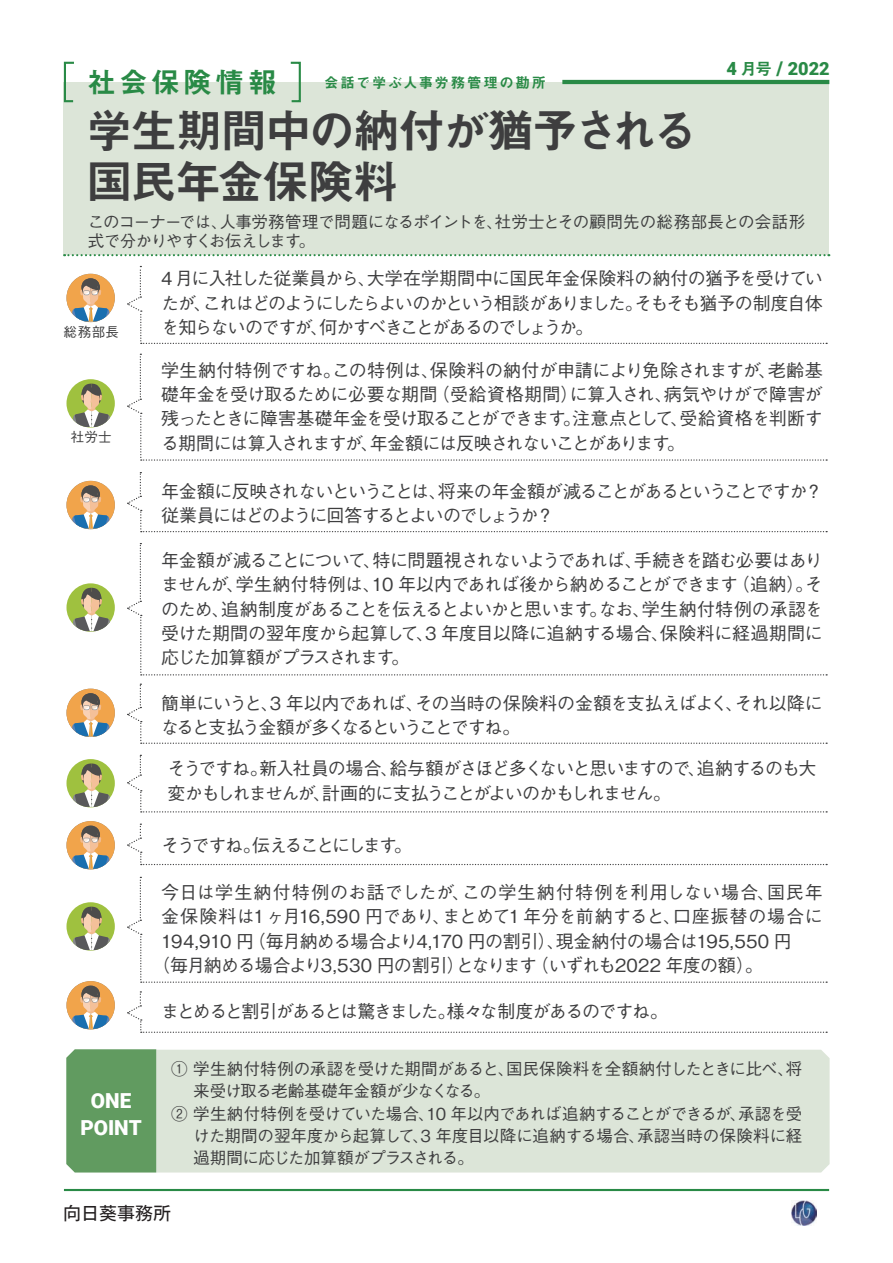
<style>
.page{position:relative;width:893px;height:1263px;background:#fff}
.page>*{position:absolute;margin:0;border:0;box-sizing:border-box;transform-origin:0 0}
.t1{font:46.5px/51.4px "Midashi Go Pr 6 N MB31 90 msp RKSJ H";letter-spacing:-.045em;color:#3e3e3f}
.t2{font:28.8px "Midashi Go Pr 6 N MB31 90 msp RKSJ H";letter-spacing:.115em;color:#298a46}
.t3{font:900 20.7px/27px "Roboto";letter-spacing:-.005em;color:#fff;text-align:center}
.t4{font:900 18.15px "Roboto";color:#298a46}
.t5{font:18px/24.3px "Gothic BBB Pr 6 N Medium 90 msp RKSJ H";letter-spacing:-.065em;color:#3e3e3f;text-align:justify}
.t6{font:18px/24.3px "Gothic BBB Pr 6 N Medium 90 msp RKSJ H";letter-spacing:-.085em;color:#3e3e3f}
.t7{font:18px "Gothic BBB Pr 6 N Medium 90 msp RKSJ H";letter-spacing:-.035em;color:#3e3e3f}
.t8{font:18px "Gothic BBB Pr 6 N Medium 90 msp RKSJ H";letter-spacing:.01em;color:#3e3e3f}
.t9{font:18px "Gothic BBB Pr 6 N Medium 90 msp RKSJ H";letter-spacing:.035em;color:#3e3e3f}
.t10{font:18px "Gothic BBB Pr 6 N Medium 90 msp RKSJ H";letter-spacing:-.125em;color:#3e3e3f}
.t11{font:18px "Motoya L Cedar W3 90 ms RKSJ H";color:#231f20}
.t12{font:16.5px/22.4px "Gothic BBB Pr 6 Medium 90 msp RKSJ H";letter-spacing:-.025em;color:#3e3e3f}
.t13{font:16.5px/18.8px "Gothic BBB Pr 6 N Medium 90 msp RKSJ H";letter-spacing:-.04em;color:#3e3e3f}
.t14{font:14.4px "Midashi Go Pr 6 N MB31 90 msp RKSJ H";letter-spacing:.115em;color:#298a46}
.t15{font:13.5px "Gothic BBB Pr 6 N Medium 90 msp RKSJ H";letter-spacing:.025em;color:#3e3e3f}
.s1{font-family:"Midashi Go Pr 6 N MB31 90 msp RKSJ H";font-weight:400;font-size:16.5px}
.s2{font-size:18.9px}
</style>
<div class="page">
<img style="left:792px;top:1201px;width:24px;height:24px">
<svg style="left:127px;top:755px;width:700px;height:58px"></svg>
<svg style="left:127px;top:877px;width:700px;height:106px"></svg>
<div style="left:64px;top:82px;width:765px;height:173px;background:#dce5d8"></div>
<svg style="left:64px;top:254px;width:765px;height:2px"></svg>
<hr style="left:562px;top:80px;width:267px;height:4px;background:#298a46">
<svg style="left:63px;top:61px;width:11px;height:42px"></svg>
<svg style="left:290px;top:61px;width:11px;height:42px"></svg>
<hr style="left:64px;top:1189px;width:765px;height:2px;background:#298a46">
<svg style="left:127px;top:266px;width:700px;height:78px"></svg>
<svg style="left:127px;top:824px;width:700px;height:41px"></svg>
<svg style="left:127px;top:991px;width:700px;height:42px"></svg>
<svg style="left:127px;top:472px;width:700px;height:60px"></svg>
<svg style="left:127px;top:354px;width:700px;height:107px"></svg>
<svg style="left:127px;top:684px;width:700px;height:60px"></svg>
<svg style="left:127px;top:543px;width:700px;height:133px"></svg>
<div style="left:66px;top:274px;width:49px;height:48px;background:#f1a44b;border-radius:50%"></div>
<svg style="left:72px;top:279px;width:37px;height:43px"></svg>
<div style="left:66px;top:981px;width:49px;height:48px;background:#f1a44b;border-radius:50%"></div>
<svg style="left:72px;top:986px;width:37px;height:43px"></svg>
<div style="left:66px;top:821px;width:49px;height:48px;background:#f1a44b;border-radius:50%"></div>
<svg style="left:72px;top:826px;width:37px;height:43px"></svg>
<div style="left:66px;top:689px;width:49px;height:48px;background:#f1a44b;border-radius:50%"></div>
<svg style="left:72px;top:694px;width:37px;height:42px"></svg>
<div style="left:66px;top:481px;width:49px;height:48px;background:#f1a44b;border-radius:50%"></div>
<svg style="left:72px;top:486px;width:37px;height:43px"></svg>
<svg style="left:66px;top:379px;width:49px;height:49px"></svg>
<svg style="left:69px;top:382px;width:45px;height:45px"></svg>
<svg style="left:66px;top:583px;width:49px;height:49px"></svg>
<svg style="left:69px;top:586px;width:45px;height:45px"></svg>
<svg style="left:66px;top:759px;width:49px;height:48px"></svg>
<svg style="left:69px;top:762px;width:45px;height:45px"></svg>
<svg style="left:66px;top:902px;width:49px;height:49px"></svg>
<svg style="left:69px;top:905px;width:45px;height:45px"></svg>
<div style="left:156px;top:1050px;width:673px;height:123px;background:#dce5d8"></div>
<div style="left:66px;top:1049px;width:90px;height:124px;background:#619b60"></div>
<p class="t4" style="left:726px;top:58px;width:105px">4 <span class="s1">月号</span> <span class="s2">/</span> 2022</p>
<h2 class="t2" style="left:87px;top:72px;width:190px">社会保険情報</h2>
<p class="t14" style="left:324px;top:77px;width:223px">会話で学ぶ人事労務管理の勘所</p>
<h1 class="t1" style="left:86px;top:111px;width:614px">学生期間中の納付が猶予される国民年金保険料</h1>
<p class="t13" style="left:88px;top:215px;width:719px">このコーナーでは、人事労務管理で問題になるポイントを、社労士とその顧問先の総務部長との会話形式で分かりやすくお伝えします。</p>
<p class="t15" style="left:64px;top:327px;width:57px">総務部長</p>
<p class="t15" style="left:71px;top:432px;width:42px">社労士</p>
<p class="t3" style="left:81px;top:1087px;width:63px">ONE<br>POINT</p>
<p class="t5" style="left:161px;top:269px;width:663px">4 月に入社した従業員から、大学在学期間中に国民年金保険料の納付の猶予を受けていたが、これはどのようにしたらよいのかという相談がありました。そもそも猶予の制度自体を知らないのですが、何かすべきことがあるのでしょうか。</p>
<p class="t5" style="left:161px;top:360px;width:663px">学生納付特例ですね。この特例は、保険料の納付が申請により免除されますが、老齢基礎年金を受け取るために必要な期間（受給資格期間）に算入され、病気やけがで障害が残ったときに障害基礎年金を受け取ることができます。注意点として、受給資格を判断する期間には算入されますが、年金額には反映されないことがあります。</p>
<p class="t6" style="left:161px;top:481px;width:663px">年金額に反映されないということは、将来の年金額が減ることがあるということですか？従業員にはどのように回答するとよいのでしょうか？</p>
<p class="t5" style="left:161px;top:550px;width:663px">年金額が減ることについて、特に問題視されないようであれば、手続きを踏む必要はありませんが、学生納付特例は、10 年以内であれば後から納めることができます（追納）。そのため、追納制度があることを伝えるとよいかと思います。なお、学生納付特例の承認を受けた期間の翌年度から起算して、3 年度目以降に追納する場合、保険料に経過期間に応じた加算額がプラスされます。</p>
<p class="t5" style="left:161px;top:693px;width:663px">簡単にいうと、3 年以内であれば、その当時の保険料の金額を支払えばよく、それ以降になると支払う金額が多くなるということですね。</p>
<p class="t5" style="left:168px;top:759px;width:650px">そうですね。新入社員の場合、給与額がさほど多くないと思いますので、追納するのも大変かもしれませんが、計画的に支払うことがよいのかもしれません。</p>
<p class="t10" style="left:161px;top:838px;width:252px">そうですね。伝えることにします。</p>
<p class="t9" style="left:161px;top:885px;width:663px">今日は学生納付特例のお話でしたが、この学生納付特例を利用しない場合、国民年</p>
<p class="t8" style="left:161px;top:910px;width:663px">金保険料は1ヶ月16,590 円であり、まとめて1 年分を前納すると、口座振替の場合に</p>
<p class="t7" style="left:161px;top:934px;width:632px">194,910 円（毎月納める場合より4,170 円の割引）、現金納付の場合は195,550 円</p>
<p class="t5" style="left:152px;top:956px;width:612px">（毎月納める場合より3,530 円の割引）となります（いずれも2022 年度の額）。</p>
<p class="t5" style="left:161px;top:1002px;width:508px">まとめると割引があるとは驚きました。様々な制度があるのですね。</p>
<p class="t12" style="left:171px;top:1060px;width:649px">① 学生納付特例の承認を受けた期間があると、国民保険料を全額納付したときに比べ、将　　 来受け取る老齢基礎年金額が少なくなる。<br>② 学生納付特例を受けていた場合、10 年以内であれば追納することができるが、承認を受　 けた期間の翌年度から起算して、3 年度目以降に追納する場合、承認当時の保険料に経　 過期間に応じた加算額がプラスされる。　</p>
<p class="t11" style="left:63px;top:1204px;width:109px">向日葵事務所</p>
</div>
